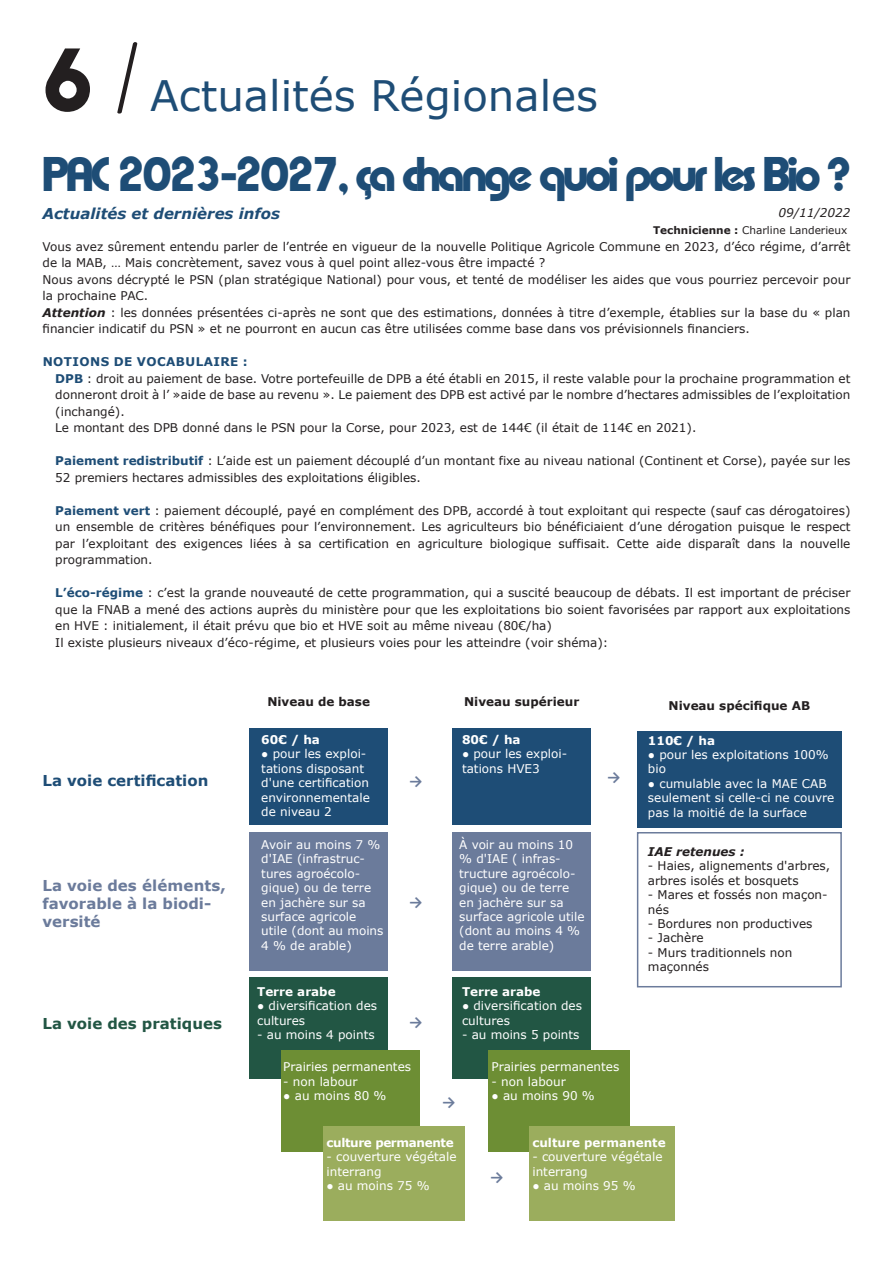
<style>
.page{position:relative;width:893px;height:1263px;background:#fff}
.page>*{position:absolute;margin:0;border:0;box-sizing:border-box;transform-origin:0 0}
.t1{font:800 49.5px "Xpressive";letter-spacing:-.055em;color:#1e4d76}
.t2{font:42px "Verdana";color:#1e4d76}
.t3{font:700 15px/18px "Verdana";color:#6b7b9b}
.t4{font:italic 700 15px "Verdana";color:#1e4d76}
.t5{font:700 15px "Verdana";color:#1e4d76}
.t6{font:700 15px "Verdana";color:#225644}
.t7{font:700 15px "Calibri";color:#6b7b9b}
.t8{font:12px/16.5px "Verdana";color:#231f20}
.t9{font:12px/14.4px "Verdana";color:#fff}
.t10{font:700 12px "Verdana";color:#fff}
.t11{font:700 12px "Verdana";color:#231f20}
.t12{font:700 12px "Verdana";letter-spacing:.035em;color:#1e4d76}
.t13{font:700 12px "Verdana";letter-spacing:-.03em;color:#fff}
.t14{font:italic 700 12px "Verdana";color:#231f20}
.t15{font:italic 12px "Verdana";color:#231f20}
.t16{font:10.5px "Verdana";color:#231f20}
.s1{font-family:"Xpressive";font-weight:800;font-size:91.5px;color:#231f20}
.s2{font-family:"Street";font-weight:100;font-size:91.5px;color:#231f20}
.s3{font-weight:700}
.s4{font-weight:700;font-style:italic}
.s5{font-weight:700;color:#1e4d76}
</style>
<div class="page">
<div style="left:249px;top:728px;width:139px;height:97px;background:#1e4d76"></div>
<div style="left:452px;top:977px;width:139px;height:101px;background:#225644"></div>
<div style="left:452px;top:832px;width:139px;height:139px;background:#6b7b9b"></div>
<div style="left:249px;top:977px;width:139px;height:101px;background:#225644"></div>
<div style="left:249px;top:832px;width:139px;height:139px;background:#6b7b9b"></div>
<div style="left:637px;top:832px;width:205px;height:155px;border:2px solid #6b7b9b"></div>
<div style="left:637px;top:731px;width:205px;height:97px;background:#1e4d76"></div>
<div style="left:452px;top:728px;width:139px;height:97px;background:#1e4d76"></div>
<div style="left:281px;top:1050px;width:139px;height:101px;background:#6d8e34"></div>
<div style="left:323px;top:1126px;width:142px;height:94px;background:#9bad5d"></div>
<div style="left:488px;top:1050px;width:142px;height:101px;background:#6d8e34"></div>
<div style="left:529px;top:1126px;width:146px;height:94px;background:#9bad5d"></div>
<p class="t2" style="left:41px;top:67px;width:558px"><span class="s1">6</span> <span class="s2">/</span> Actualités Régionales</p>
<p class="t1" style="left:43px;top:147px;width:809px">PAC 2023-2027, ça change quoi pour les Bio ?</p>
<p class="t4" style="left:43px;top:203px;width:239px">Actualités et dernières infos</p>
<p class="t15" style="left:778px;top:204px;width:73px">09/11/2022</p>
<p class="t16" style="left:653px;top:223px;width:196px"><span class="s3">Technicienne :</span> Charline Landerieux</p>
<p class="t8" style="left:43px;top:238px;width:809px">Vous avez sûrement entendu parler de l’entrée en vigueur de la nouvelle Politique Agricole Commune en 2023, d’éco régime, d’arrêt de la MAB, … Mais concrètement, savez vous à quel point allez-vous être impacté ?</p>
<p class="t8" style="left:43px;top:271px;width:809px">Nous avons décrypté le PSN (plan stratégique National) pour vous, et tenté de modéliser les aides que vous pourriez percevoir pour la prochaine PAC.</p>
<p class="t8" style="left:43px;top:304px;width:809px"><span class="s4">Attention</span> : les données présentées ci-après ne sont que des estimations, données à titre d’exemple, établies sur la base du « plan financier indicatif du PSN » et ne pourront en aucun cas être utilisées comme base dans vos prévisionnels financiers.</p>
<p class="t12" style="left:43px;top:353px;width:206px">NOTIONS DE VOCABULAIRE :</p>
<p class="t8" style="left:55px;top:370px;width:797px;text-align:justify"><span class="s5">DPB</span> : droit au paiement de base. Votre portefeuille de DPB a été établi en 2015, il reste valable pour la prochaine programmation et donneront droit à l’ »aide de base au revenu ». Le paiement des DPB est activé par le nombre d’hectares admissibles de l’exploitation (inchangé).</p>
<p class="t8" style="left:55px;top:420px;width:643px">Le montant des DPB donné dans le PSN pour la Corse, pour 2023, est de 144€ (il était de 114€ en 2021).</p>
<p class="t8" style="left:55px;top:453px;width:797px"><span class="s5">Paiement redistributif</span> : L’aide est un paiement découplé d’un montant fixe au niveau national (Continent et Corse), payée sur les<br>52 premiers hectares admissibles des exploitations éligibles.</p>
<p class="t8" style="left:55px;top:502px;width:797px;text-align:justify"><span class="s5">Paiement vert</span> : paiement découplé, payé en complément des DPB, accordé à tout exploitant qui respecte (sauf cas dérogatoires) un ensemble de critères bénéfiques pour l’environnement. Les agriculteurs bio bénéficiaient d’une dérogation puisque le respect par l’exploitant des exigences liées à sa certification en agriculture biologique suffisait. Cette aide disparaît dans la nouvelle programmation.</p>
<p class="t8" style="left:55px;top:585px;width:797px;text-align:justify"><span class="s5">L’éco-régime</span> : c’est la grande nouveauté de cette programmation, qui a suscité beaucoup de débats. Il est important de préciser que la FNAB a mené des actions auprès du ministère pour que les exploitations bio soient favorisées par rapport aux exploitations en HVE : initialement, il était prévu que bio et HVE soit au même niveau (80€/ha)</p>
<p class="t8" style="left:55px;top:634px;width:555px">Il existe plusieurs niveaux d’éco-régime, et plusieurs voies pour les atteindre (voir shéma):</p>
<p class="t5" style="left:43px;top:769px;width:167px">La voie certification</p>
<p class="t3" style="left:43px;top:876px;width:185px">La voie des éléments, favorable à la biodi&shy;versité</p>
<p class="t6" style="left:43px;top:1013px;width:181px">La voie des pratiques</p>
<p class="t11" style="left:267px;top:694px;width:104px">Niveau de base</p>
<p class="t11" style="left:464px;top:694px;width:117px">Niveau supérieur</p>
<p class="t11" style="left:669px;top:697px;width:143px">Niveau spécifique AB</p>
<p class="t10" style="left:261px;top:731px;width:60px">60€ / ha</p>
<p class="t9" style="left:261px;top:747px;width:110px">● pour les exploi&shy;tations disposant d'une certification environnementale de niveau 2</p>
<p class="t10" style="left:462px;top:731px;width:60px">80€ / ha</p>
<p class="t9" style="left:462px;top:747px;width:107px">● pour les exploi&shy;tations HVE3</p>
<p class="t10" style="left:648px;top:732px;width:69px">110€ / ha</p>
<p class="t9" style="left:648px;top:747px;width:182px">● pour les exploitations 100% bio</p>
<p class="t9" style="left:648px;top:776px;width:188px">● cumulable avec la MAE CAB seulement si celle-ci ne couvre pas la moitié de la surface</p>
<p class="t7" style="left:607px;top:767px;width:15px">→</p>
<p class="t7" style="left:409px;top:770px;width:15px">→</p>
<p class="t9" style="left:261px;top:837px;width:124px">Avoir au moins 7 % d'IAE (infrastruc&shy;tures agroécolo&shy;gique) ou de terre en jachère sur sa surface agricole utile (dont au moins<br>4 % de arable)</p>
<p class="t9" style="left:459px;top:837px;width:127px">À voir au moins 10 % d'IAE ( infras&shy;tructure agroécolo&shy;gique) ou de terre en jachère sur sa surface agricole utile (dont au moins 4 % de terre arable)</p>
<p class="t14" style="left:648px;top:843px;width:98px">IAE retenues :</p>
<p class="t8" style="left:648px;top:859px;width:184px;line-height:14.4px">- Haies, alignements d'arbres, arbres isolés et bosquets</p>
<p class="t8" style="left:648px;top:887px;width:181px;line-height:14.4px">- Mares et fossés non maçon&shy;nés</p>
<p class="t8" style="left:648px;top:915px;width:166px">- Bordures non productives</p>
<p class="t8" style="left:648px;top:930px;width:57px">- Jachère</p>
<p class="t8" style="left:648px;top:945px;width:146px;line-height:14.4px">- Murs traditionnels non maçonnés</p>
<p class="t7" style="left:409px;top:891px;width:15px">→</p>
<p class="t10" style="left:257px;top:983px;width:80px">Terre arabe</p>
<p class="t9" style="left:257px;top:998px;width:122px">● diversification des cultures</p>
<p class="t9" style="left:257px;top:1027px;width:119px">- au moins 4 points</p>
<p class="t7" style="left:409px;top:1011px;width:15px">→</p>
<p class="t10" style="left:462px;top:983px;width:80px">Terre arabe</p>
<p class="t9" style="left:462px;top:998px;width:122px">● diversification des cultures</p>
<p class="t9" style="left:462px;top:1027px;width:119px">- au moins 5 points</p>
<p class="t9" style="left:283px;top:1060px;width:129px">Prairies permanentes</p>
<p class="t9" style="left:283px;top:1074px;width:76px">- non labour</p>
<p class="t9" style="left:283px;top:1088px;width:105px">● au moins 80 %</p>
<p class="t13" style="left:326px;top:1134px;width:129px">culture permanente</p>
<p class="t9" style="left:326px;top:1150px;width:132px">- couverture végétale interrang</p>
<p class="t9" style="left:326px;top:1178px;width:105px">● au moins 75 %</p>
<p class="t7" style="left:442px;top:1091px;width:15px">→</p>
<p class="t9" style="left:492px;top:1060px;width:129px">Prairies permanentes</p>
<p class="t9" style="left:492px;top:1074px;width:76px">- non labour</p>
<p class="t9" style="left:492px;top:1088px;width:105px">● au moins 90 %</p>
<p class="t10" style="left:532px;top:1134px;width:135px">culture permanente</p>
<p class="t9" style="left:532px;top:1150px;width:132px">- couverture végétale interrang</p>
<p class="t9" style="left:532px;top:1178px;width:105px">● au moins 95 %</p>
<p class="t7" style="left:490px;top:1166px;width:15px">→</p>
</div>
